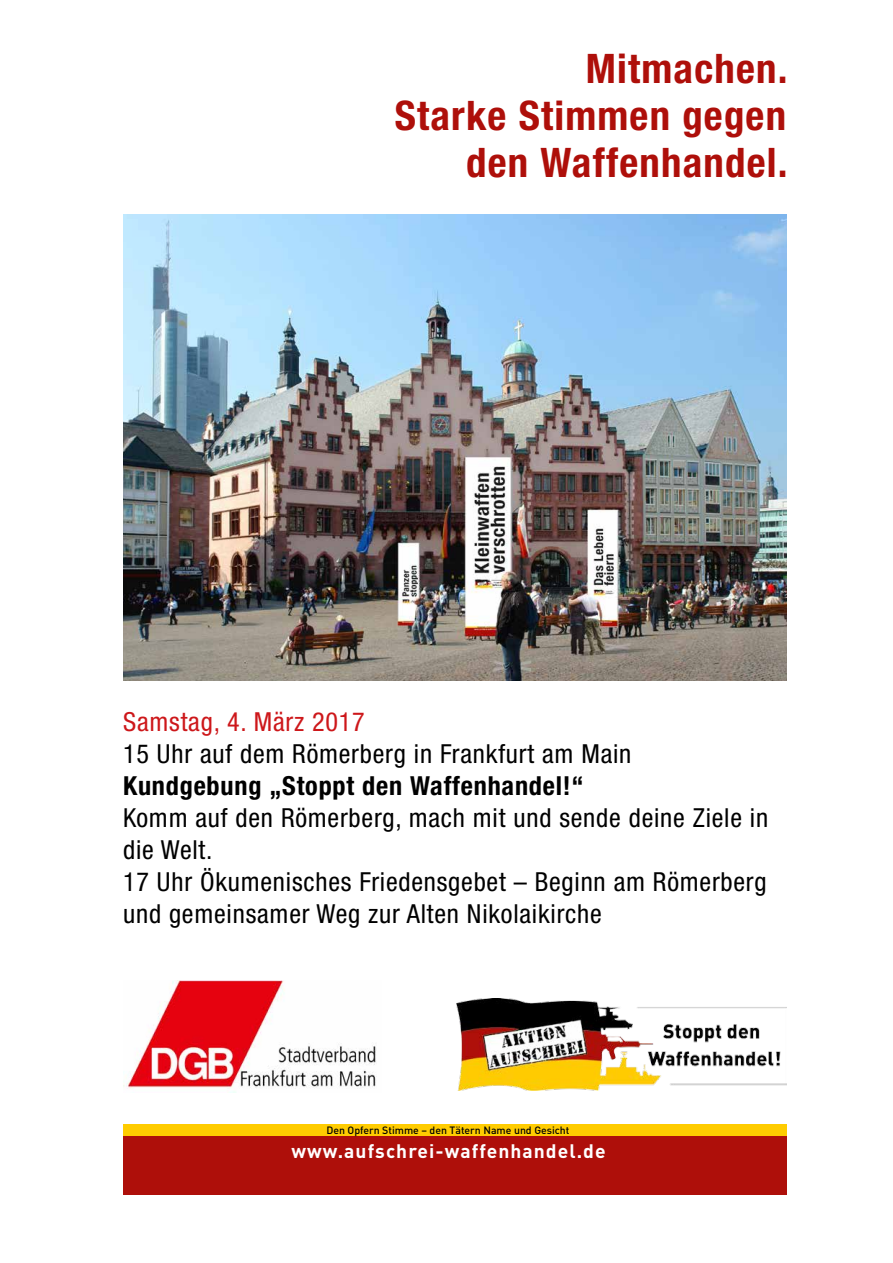
<style>
.page{position:relative;width:893px;height:1263px;background:#fff}
.page>*{position:absolute;margin:0;border:0;box-sizing:border-box;transform-origin:0 0}
.t1{font:700 condensed 40.8px/46.8px "Helvetica Neue LT Std";letter-spacing:.03em;color:#ae0f0a;text-align:right}
.t2{font:condensed 26.25px/32px "Helvetica Neue LT Std";letter-spacing:.03em;color:#000}
.t3{font:700 condensed 26.25px "Helvetica Neue LT Std";letter-spacing:.03em;color:#000}
.t4{font:condensed 26.25px "Helvetica Neue LT Std";letter-spacing:.03em;color:#cd171a}
.t5{font:700 19.35px "DIN";letter-spacing:.055em;color:#fff}
.t6{font:500 10.5px "DIN";color:#000}
</style>
<div class="page">
<div style="left:123px;top:1124px;width:664px;height:12px;background:#fc0"></div>
<div style="left:123px;top:1136px;width:664px;height:58px;background:#ae0f0a"></div>
<img style="left:456px;top:998px;width:331px;height:92px">
<img style="left:123px;top:215px;width:664px;height:465px">
<img style="left:123px;top:980px;width:253px;height:112px">
<h1 class="t1" style="left:395px;top:45px;width:394px">Mitmachen.<br>Starke Stimmen gegen den Waffenhandel.</h1>
<p class="t4" style="left:123px;top:706px;width:243px">Samstag, 4. März 2017</p>
<p class="t2" style="left:123px;top:737px;width:510px">15 Uhr auf dem Römerberg in Frankfurt am Main</p>
<p class="t3" style="left:123px;top:770px;width:462px">Kundgebung „Stoppt den Waffenhandel!“</p>
<p class="t2" style="left:123px;top:801px;width:647px">Komm auf den Römerberg, mach mit und sende deine Ziele in die Welt.<br>17 Uhr Ökumenisches Friedensgebet – Beginn am Römerberg und gemeinsamer Weg zur Alten Nikolaikirche</p>
<p class="t6" style="left:326px;top:1123px;width:245px">Den Opfern Stimme – den Tätern Name und Gesicht</p>
<p class="t5" style="left:291px;top:1138px;width:316px">www.aufschrei-waffenhandel.de</p>
</div>
